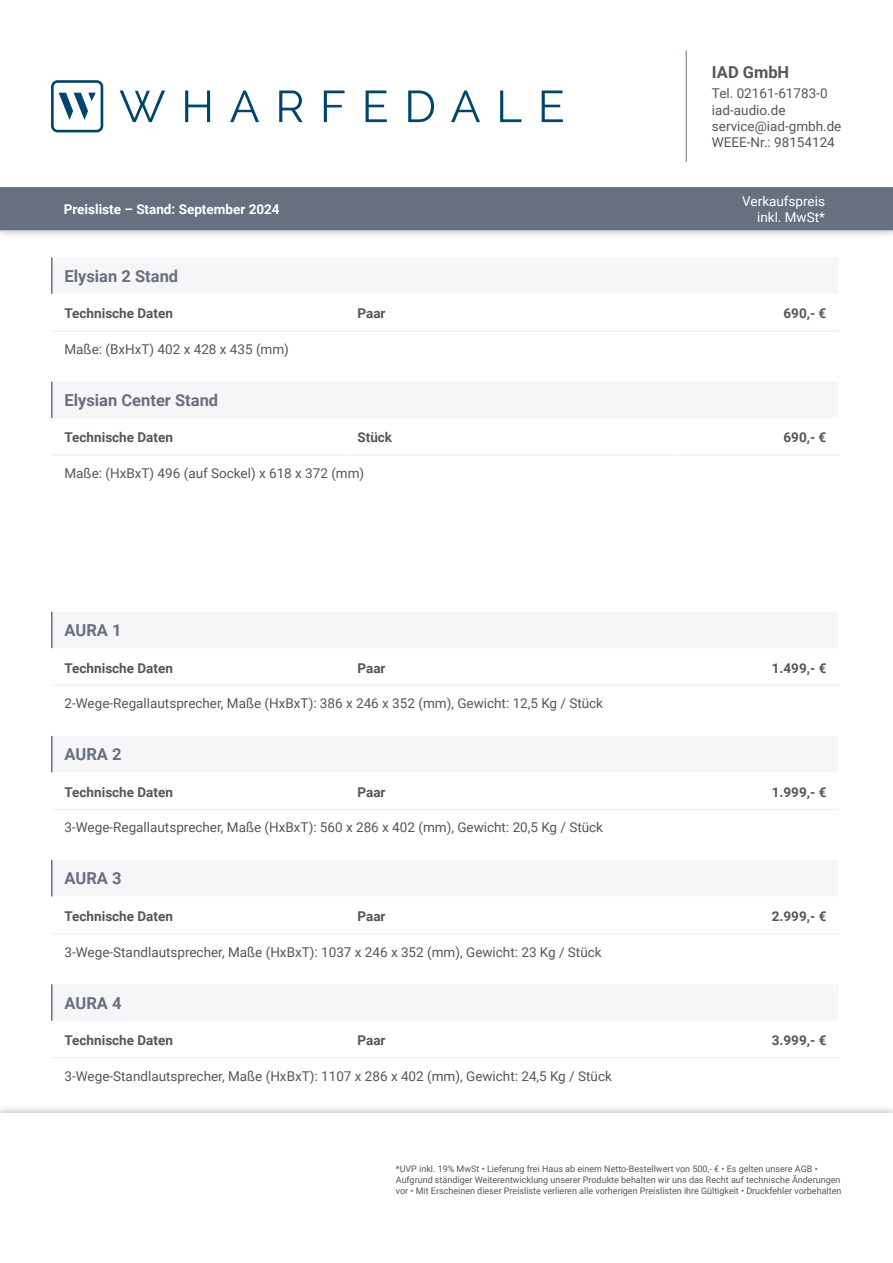
<style>
.page{position:relative;width:893px;height:1263px;background:#fff}
.page>*{position:absolute;margin:0;border:0;box-sizing:border-box;transform-origin:0 0}
.t1{font:700 16.5px "Roboto";color:#687080}
.t2{font:700 16.5px "Roboto";color:#565656}
.t3{font:13.5px/16.2px "Roboto";color:#565656}
.t4{font:700 13.5px "Roboto";color:#565656}
.t5{font:700 13.5px "Roboto";color:#fff}
.t6{font:13.5px/16.2px "Roboto";color:#fff;text-align:right}
.t7{font:9px/10.8px "Roboto";color:#565656}
</style>
<div class="page">
<div style="left:0;top:1104px;width:893px;height:159px;background:#000;opacity:.35"></div>
<div style="left:0;top:1113px;width:893px;height:150px;background:#fff"></div>
<div style="left:0;top:0;width:893px;height:240px;background:#000;opacity:.35"></div>
<div style="left:0;top:0;width:893px;height:230px;background:#fff"></div>
<svg style="left:51px;top:80px;width:52px;height:52px"></svg>
<svg style="left:120px;top:91px;width:45px;height:31px"></svg>
<svg style="left:185px;top:91px;width:25px;height:31px"></svg>
<svg style="left:230px;top:91px;width:29px;height:31px"></svg>
<svg style="left:279px;top:91px;width:24px;height:31px"></svg>
<svg style="left:324px;top:91px;width:21px;height:31px"></svg>
<svg style="left:366px;top:91px;width:21px;height:31px"></svg>
<svg style="left:408px;top:91px;width:26px;height:31px"></svg>
<svg style="left:451px;top:91px;width:29px;height:31px"></svg>
<svg style="left:500px;top:91px;width:21px;height:31px"></svg>
<svg style="left:542px;top:91px;width:21px;height:31px"></svg>
<hr style="left:686px;top:51px;width:1px;height:111px;background:#687080">
<div style="left:0;top:187px;width:893px;height:43px;background:#687080"></div>
<div style="left:52px;top:257px;width:787px;height:38px;background:#f6f6f8"></div>
<hr style="left:51px;top:294px;width:294px;height:1px;background:#fff">
<hr style="left:345px;top:294px;width:167px;height:1px;background:#fff">
<hr style="left:512px;top:294px;width:167px;height:1px;background:#fff">
<hr style="left:679px;top:294px;width:161px;height:1px;background:#fff">
<hr style="left:838px;top:257px;width:2px;height:37px;background:#fff">
<hr style="left:51px;top:257px;width:2px;height:37px;background:#687080">
<hr style="left:52px;top:330px;width:293px;height:2px;background:#f2f2f2">
<hr style="left:345px;top:330px;width:167px;height:2px;background:#f2f2f2">
<hr style="left:512px;top:330px;width:167px;height:2px;background:#f2f2f2">
<hr style="left:679px;top:330px;width:160px;height:2px;background:#f2f2f2">
<div style="left:52px;top:381px;width:787px;height:38px;background:#f6f6f8"></div>
<hr style="left:51px;top:380px;width:294px;height:2px;background:#fff">
<hr style="left:345px;top:380px;width:167px;height:2px;background:#fff">
<hr style="left:512px;top:380px;width:167px;height:2px;background:#fff">
<hr style="left:679px;top:380px;width:161px;height:2px;background:#fff">
<hr style="left:51px;top:418px;width:294px;height:1px;background:#fff">
<hr style="left:345px;top:418px;width:167px;height:1px;background:#fff">
<hr style="left:512px;top:418px;width:167px;height:1px;background:#fff">
<hr style="left:679px;top:418px;width:161px;height:1px;background:#fff">
<hr style="left:838px;top:382px;width:2px;height:36px;background:#fff">
<hr style="left:51px;top:382px;width:2px;height:36px;background:#687080">
<hr style="left:52px;top:454px;width:293px;height:2px;background:#f2f2f2">
<hr style="left:345px;top:454px;width:167px;height:2px;background:#f2f2f2">
<hr style="left:512px;top:454px;width:167px;height:2px;background:#f2f2f2">
<hr style="left:679px;top:454px;width:160px;height:2px;background:#f2f2f2">
<div style="left:52px;top:611px;width:787px;height:38px;background:#f6f6f8"></div>
<hr style="left:51px;top:610px;width:294px;height:2px;background:#fff">
<hr style="left:345px;top:610px;width:167px;height:2px;background:#fff">
<hr style="left:512px;top:610px;width:167px;height:2px;background:#fff">
<hr style="left:679px;top:610px;width:161px;height:2px;background:#fff">
<hr style="left:51px;top:648px;width:294px;height:2px;background:#fff">
<hr style="left:345px;top:648px;width:167px;height:2px;background:#fff">
<hr style="left:512px;top:648px;width:167px;height:2px;background:#fff">
<hr style="left:679px;top:648px;width:161px;height:2px;background:#fff">
<hr style="left:838px;top:612px;width:2px;height:36px;background:#fff">
<hr style="left:51px;top:612px;width:2px;height:36px;background:#687080">
<hr style="left:52px;top:684px;width:293px;height:2px;background:#f2f2f2">
<hr style="left:345px;top:684px;width:167px;height:2px;background:#f2f2f2">
<hr style="left:512px;top:684px;width:167px;height:2px;background:#f2f2f2">
<hr style="left:679px;top:684px;width:160px;height:2px;background:#f2f2f2">
<div style="left:52px;top:735px;width:787px;height:38px;background:#f6f6f8"></div>
<hr style="left:51px;top:734px;width:294px;height:2px;background:#fff">
<hr style="left:345px;top:734px;width:167px;height:2px;background:#fff">
<hr style="left:512px;top:734px;width:167px;height:2px;background:#fff">
<hr style="left:679px;top:734px;width:161px;height:2px;background:#fff">
<hr style="left:51px;top:772px;width:294px;height:2px;background:#fff">
<hr style="left:345px;top:772px;width:167px;height:2px;background:#fff">
<hr style="left:512px;top:772px;width:167px;height:2px;background:#fff">
<hr style="left:679px;top:772px;width:161px;height:2px;background:#fff">
<hr style="left:838px;top:736px;width:2px;height:36px;background:#fff">
<hr style="left:51px;top:736px;width:2px;height:36px;background:#687080">
<hr style="left:52px;top:809px;width:293px;height:1px;background:#f2f2f2">
<hr style="left:345px;top:809px;width:167px;height:1px;background:#f2f2f2">
<hr style="left:512px;top:809px;width:167px;height:1px;background:#f2f2f2">
<hr style="left:679px;top:809px;width:160px;height:1px;background:#f2f2f2">
<div style="left:52px;top:859px;width:787px;height:38px;background:#f6f6f8"></div>
<hr style="left:51px;top:858px;width:294px;height:2px;background:#fff">
<hr style="left:345px;top:858px;width:167px;height:2px;background:#fff">
<hr style="left:512px;top:858px;width:167px;height:2px;background:#fff">
<hr style="left:679px;top:858px;width:161px;height:2px;background:#fff">
<hr style="left:51px;top:896px;width:294px;height:2px;background:#fff">
<hr style="left:345px;top:896px;width:167px;height:2px;background:#fff">
<hr style="left:512px;top:896px;width:167px;height:2px;background:#fff">
<hr style="left:679px;top:896px;width:161px;height:2px;background:#fff">
<hr style="left:838px;top:860px;width:2px;height:36px;background:#fff">
<hr style="left:51px;top:860px;width:2px;height:36px;background:#687080">
<hr style="left:52px;top:933px;width:293px;height:1px;background:#f2f2f2">
<hr style="left:345px;top:933px;width:167px;height:1px;background:#f2f2f2">
<hr style="left:512px;top:933px;width:167px;height:1px;background:#f2f2f2">
<hr style="left:679px;top:933px;width:160px;height:1px;background:#f2f2f2">
<div style="left:52px;top:983px;width:787px;height:38px;background:#f6f6f8"></div>
<hr style="left:51px;top:983px;width:294px;height:1px;background:#fff">
<hr style="left:345px;top:983px;width:167px;height:1px;background:#fff">
<hr style="left:512px;top:983px;width:167px;height:1px;background:#fff">
<hr style="left:679px;top:983px;width:161px;height:1px;background:#fff">
<hr style="left:838px;top:984px;width:2px;height:37px;background:#fff">
<hr style="left:51px;top:984px;width:2px;height:37px;background:#687080">
<hr style="left:52px;top:1057px;width:293px;height:1px;background:#f2f2f2">
<hr style="left:345px;top:1057px;width:167px;height:1px;background:#f2f2f2">
<hr style="left:512px;top:1057px;width:167px;height:1px;background:#f2f2f2">
<hr style="left:679px;top:1057px;width:160px;height:1px;background:#f2f2f2">
<p class="t2" style="left:712px;top:61px;width:79px">IAD GmbH</p>
<p class="t3" style="left:712px;top:85px;width:131px">Tel. 02161-61783-0 iad-audio.de service@iad-gmbh.de<br>WEEE-Nr.: 98154124</p>
<p class="t5" style="left:64px;top:200px;width:217px">Preisliste – Stand: September 2024</p>
<p class="t6" style="left:742px;top:192px;width:84px">Verkaufspreis inkl. MwSt*</p>
<p class="t1" style="left:65px;top:264px;width:115px">Elysian 2 Stand</p>
<p class="t4" style="left:65px;top:304px;width:110px">Technische Daten</p>
<p class="t4" style="left:357px;top:304px;width:30px">Paar</p>
<p class="t4" style="left:783px;top:304px;width:44px">690,- €</p>
<p class="t3" style="left:65px;top:340px;width:226px">Maße: (BxHxT) 402 x 428 x 435 (mm)</p>
<p class="t1" style="left:65px;top:389px;width:155px">Elysian Center Stand</p>
<p class="t4" style="left:65px;top:428px;width:110px">Technische Daten</p>
<p class="t4" style="left:357px;top:428px;width:36px">Stück</p>
<p class="t4" style="left:783px;top:428px;width:44px">690,- €</p>
<p class="t3" style="left:65px;top:465px;width:301px">Maße: (HxBxT) 496 (auf Sockel) x 618 x 372 (mm)</p>
<p class="t1" style="left:65px;top:619px;width:59px">AURA 1</p>
<p class="t4" style="left:65px;top:658px;width:110px">Technische Daten</p>
<p class="t4" style="left:357px;top:658px;width:30px">Paar</p>
<p class="t4" style="left:772px;top:658px;width:56px">1.499,- €</p>
<p class="t3" style="left:65px;top:695px;width:540px">2-Wege-Regallautsprecher, Maße (HxBxT): 386 x 246 x 352 (mm), Gewicht: 12,5 Kg / Stück</p>
<p class="t1" style="left:65px;top:743px;width:59px">AURA 2</p>
<p class="t4" style="left:65px;top:782px;width:110px">Technische Daten</p>
<p class="t4" style="left:357px;top:782px;width:30px">Paar</p>
<p class="t4" style="left:772px;top:782px;width:56px">1.999,- €</p>
<p class="t3" style="left:65px;top:819px;width:540px">3-Wege-Regallautsprecher, Maße (HxBxT): 560 x 286 x 402 (mm), Gewicht: 20,5 Kg / Stück</p>
<p class="t1" style="left:65px;top:867px;width:59px">AURA 3</p>
<p class="t4" style="left:65px;top:906px;width:110px">Technische Daten</p>
<p class="t4" style="left:357px;top:906px;width:30px">Paar</p>
<p class="t4" style="left:772px;top:906px;width:56px">2.999,- €</p>
<p class="t3" style="left:65px;top:943px;width:539px">3-Wege-Standlautsprecher, Maße (HxBxT): 1037 x 246 x 352 (mm), Gewicht: 23 Kg / Stück</p>
<p class="t1" style="left:65px;top:991px;width:59px">AURA 4</p>
<p class="t4" style="left:65px;top:1031px;width:110px">Technische Daten</p>
<p class="t4" style="left:357px;top:1031px;width:30px">Paar</p>
<p class="t4" style="left:772px;top:1031px;width:56px">3.999,- €</p>
<p class="t3" style="left:65px;top:1067px;width:549px">3-Wege-Standlautsprecher, Maße (HxBxT): 1107 x 286 x 402 (mm), Gewicht: 24,5 Kg / Stück</p>
<p class="t7" style="left:396px;top:1163px;width:447px">*UVP inkl. 19% MwSt • Lieferung frei Haus ab einem Netto-Bestellwert von 500,- € • Es gelten unsere AGB •<br>Aufgrund ständiger Weiterentwicklung unserer Produkte behalten wir uns das Recht auf technische Änderungen vor • Mit Erscheinen dieser Preisliste verlieren alle vorherigen Preislisten ihre Gültigkeit • Druckfehler vorbehalten</p>
</div>
